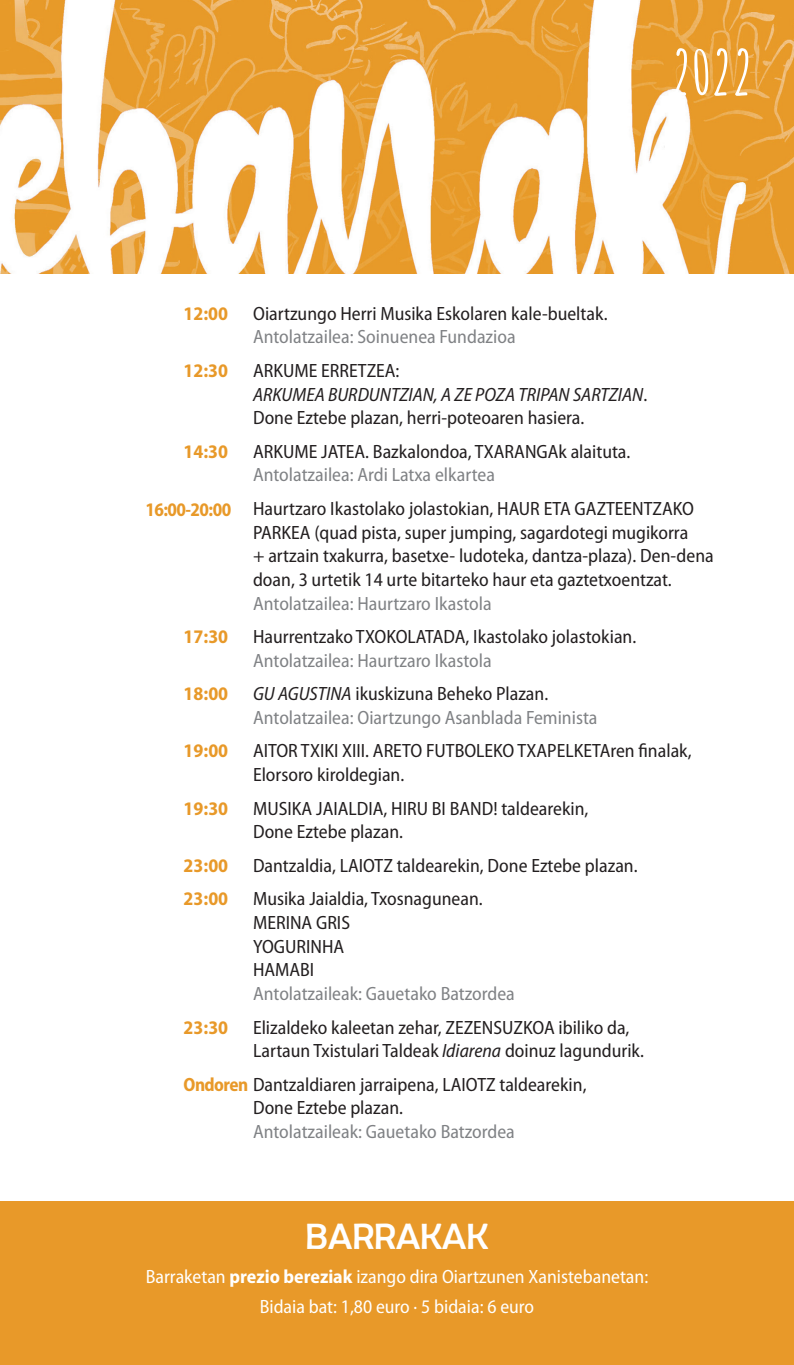
<style>
.page{position:relative;width:794px;height:1365px;background:#fff}
.page>*{position:absolute;margin:0;border:0;box-sizing:border-box;transform-origin:0 0}
.t1{font:700 60.9px "Amatic SC";color:#fff}
.t2{font:36.75px "Berlin Sans FB";color:#fff}
.t3{font:semi-condensed 19.25px/23.6px "Myriad Pro";color:#231f20}
.t4{font:semi-condensed 19.25px/23.6px "Myriad Pro";color:#808285}
.t5{font:semi-condensed 19.25px/29.4px "Myriad Pro";color:#fff;text-align:center}
.t6{font:700 semi-condensed 19.25px "Myriad Pro";color:#e89929}
.t7{font:700 semi-condensed 19.25px "Myriad Pro";color:#e89929;scale:.96 1}
.s1{font-style:italic}
.s2{font-style:italic;color:#231f20}
.s3{color:#231f20}
.s4{font-weight:700;color:#e89929}
.s5{font-weight:700}
</style>
<div class="page">
<img style="left:0;top:0;width:794px;height:274px">
<div style="left:0;top:1200px;width:794px;height:164px;background:#e89929"></div>
<h1 class="t1" style="left:671px;top:26px;width:84px">2022</h1>
<p class="t6" style="left:184px;top:301px;width:46px">12:00</p>
<p class="t3" style="left:253px;top:301px;width:356px">Oiartzungo Herri Musika Eskolaren kale-bueltak.</p>
<p class="t4" style="left:253px;top:325px;width:264px">Antolatzailea: Soinuenea Fundazioa</p>
<p class="t6" style="left:184px;top:358px;width:46px">12:30</p>
<p class="t3" style="left:253px;top:358px;width:396px">ARKUME ERRETZEA:<br><span class="s1">ARKUMEA BURDUNTZIAN, A ZE POZA TRIPAN SARTZIAN</span>.<br>Done Eztebe plazan, herri-poteoaren hasiera.</p>
<p class="t6" style="left:184px;top:439px;width:46px">14:30</p>
<p class="t3" style="left:253px;top:439px;width:379px">ARKUME JATEA. Bazkalondoa, TXARANGAk alaituta.</p>
<p class="t4" style="left:253px;top:463px;width:243px">Antolatzailea: Ardi Latxa elkartea</p>
<p class="t3" style="left:253px;top:496px;width:462px">Haurtzaro Ikastolako jolastokian, HAUR ETA GAZTEENTZAKO PARKEA (quad pista, super jumping, sagardotegi mugikorra<br>+ artzain txakurra, basetxe- ludoteka, dantza-plaza). Den-dena doan, 3 urtetik 14 urte bitarteko haur eta gaztetxoentzat.</p>
<p class="t4" style="left:253px;top:591px;width:240px">Antolatzailea: Haurtzaro Ikastola</p>
<p class="t6" style="left:184px;top:624px;width:46px">17:30</p>
<p class="t3" style="left:253px;top:624px;width:385px">Haurrentzako TXOKOLATADA, Ikastolako jolastokian.</p>
<p class="t4" style="left:253px;top:648px;width:240px">Antolatzailea: Haurtzaro Ikastola</p>
<p class="t6" style="left:184px;top:681px;width:46px">18:00</p>
<p class="t4" style="left:253px;top:681px;width:346px"><span class="s2">GU AGUSTINA</span> <span class="s3">ikuskizuna Beheko Plazan.<br></span>Antolatzailea: Oiartzungo Asanblada Feminista</p>
<p class="t6" style="left:184px;top:738px;width:46px">19:00</p>
<p class="t3" style="left:253px;top:739px;width:440px">AITOR TXIKI XIII. ARETO FUTBOLEKO TXAPELKETAren finalak,<br>Elorsoro kiroldegian.</p>
<p class="t6" style="left:184px;top:795px;width:46px">19:30</p>
<p class="t3" style="left:253px;top:796px;width:337px">MUSIKA JAIALDIA, HIRU BI BAND! taldearekin,<br>Done Eztebe plazan.</p>
<p class="t6" style="left:184px;top:853px;width:46px">23:00</p>
<p class="t3" style="left:253px;top:853px;width:386px">Dantzaldia, LAIOTZ taldearekin, Done Eztebe plazan.</p>
<p class="t6" style="left:184px;top:886px;width:46px">23:00</p>
<p class="t3" style="left:253px;top:886px;width:231px">Musika Jaialdia, Txosnagunean.<br>MERINA GRIS<br>YOGURINHA<br>HAMABI</p>
<p class="t4" style="left:253px;top:981px;width:263px">Antolatzaileak: Gauetako Batzordea</p>
<p class="t6" style="left:184px;top:1014px;width:46px">23:30</p>
<p class="t3" style="left:253px;top:1014px;width:392px">Elizaldeko kaleetan zehar, ZEZENSUZKOA ibiliko da,<br>Lartaun Txistulari Taldeak <span class="s1">Idiarena</span> doinuz lagundurik.</p>
<p class="t3" style="left:253px;top:1072px;width:335px;text-indent:-69px"><span class="s4">Ondoren</span> Dantzaldiaren jarraipena, LAIOTZ taldearekin,<br>Done Eztebe plazan.</p>
<p class="t4" style="left:253px;top:1119px;width:263px">Antolatzaileak: Gauetako Batzordea</p>
<p class="t7" style="left:146px;top:497px;width:91px">16:00-20:00</p>
<h2 class="t2" style="left:306px;top:1215px;width:184px">BARRAKAK</h2>
<p class="t5" style="left:146px;top:1261px;width:504px">Barraketan <span class="s5">prezio bereziak</span> izango dira Oiartzunen Xanistebanetan:<br>Bidaia bat: 1,80 euro · 5 bidaia: 6 euro</p>
</div>
